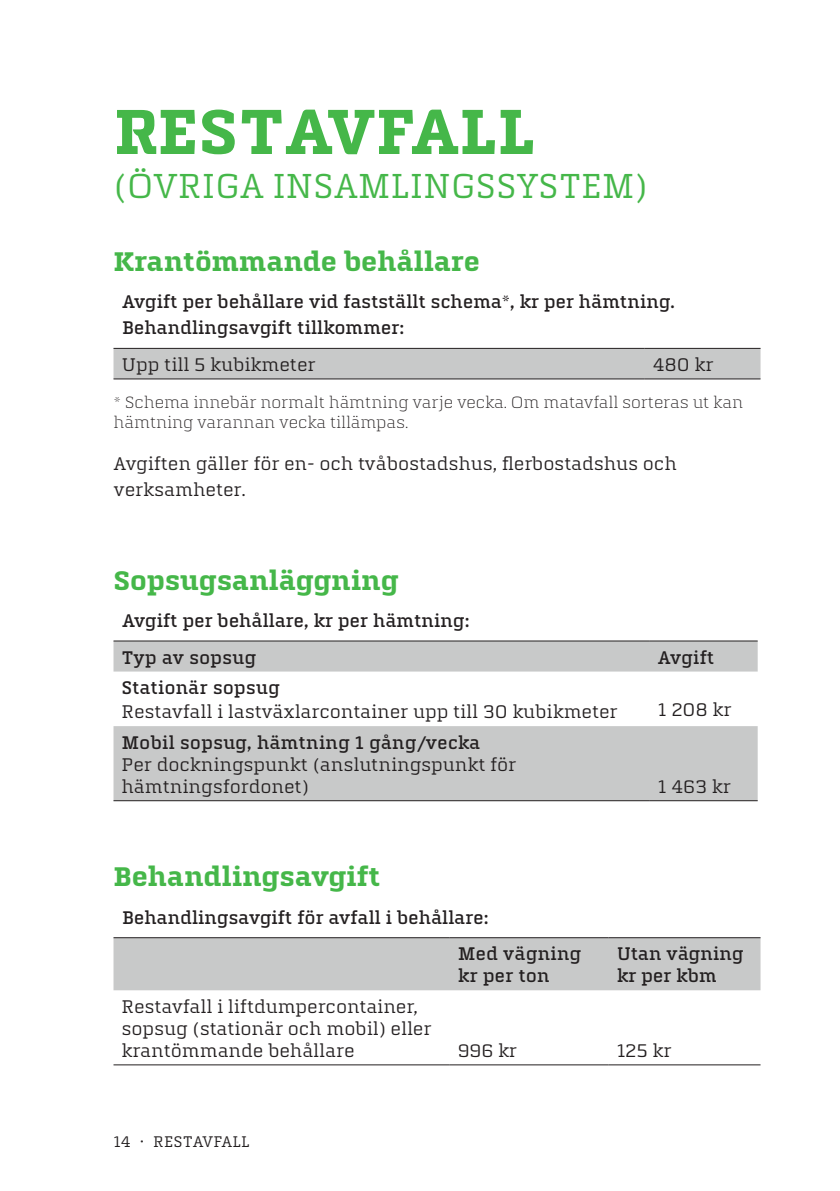
<style>
.page{position:relative;width:840px;height:1191px;background:#fff}
.page>*{position:absolute;margin:0;border:0;box-sizing:border-box;transform-origin:0 0}
.Rubrik_1{font:700 66px "Quitador For Jarfalla";color:#45b749}
.Rubrik_2{font:36px "Quitador For Jarfalla";letter-spacing:-.01em;color:#45b749}
.Rubrik_2-2{font:700 28px "Quitador For Jarfalla";letter-spacing:-.01em;color:#45b749}
.Bröd_1{font:19px/22px "Quitador For Jarfalla";letter-spacing:-.01em;color:#231f20}
.Rubrik_4_tabell{font:500 19px/26px "Quitador For Jarfalla";letter-spacing:-.02em;color:#231f20}
.Bröd_1-2{font:500 19px/22px "Quitador For Jarfalla";letter-spacing:-.01em;color:#231f20}
.Fotnot{font:300 17px/20px "Quitador For Jarfalla";letter-spacing:-.01em;color:#231f20}
.Bröd_1-3{font:16px "Quitador For Jarfalla";color:#231f20}
.s1{font-size:18px}
</style>
<div class="page">
<div style="left:113px;top:349px;width:647px;height:29px;background:#c8c9c9"></div>
<hr style="left:113px;top:348px;width:531px;height:1px;background:#231f20">
<hr style="left:644px;top:348px;width:116px;height:1px;background:#231f20">
<hr style="left:113px;top:378px;width:531px;height:1px;background:#231f20">
<hr style="left:644px;top:378px;width:116px;height:1px;background:#231f20">
<svg style="left:113px;top:641px;width:644px;height:159px;fill:#c8c9c9"></svg>
<hr style="left:113px;top:640px;width:536px;height:1px;background:#231f20">
<hr style="left:649px;top:640px;width:108px;height:1px;background:#231f20">
<hr style="left:113px;top:800px;width:536px;height:1px;background:#231f20">
<hr style="left:649px;top:800px;width:108px;height:1px;background:#231f20">
<div style="left:113px;top:938px;width:647px;height:52px;background:#c8c9c9"></div>
<hr style="left:113px;top:937px;width:336px;height:1px;background:#231f20">
<hr style="left:449px;top:937px;width:159px;height:1px;background:#231f20">
<hr style="left:608px;top:937px;width:152px;height:1px;background:#231f20">
<hr style="left:113px;top:1064px;width:336px;height:1px;background:#231f20">
<hr style="left:449px;top:1064px;width:159px;height:1px;background:#231f20">
<hr style="left:608px;top:1064px;width:152px;height:1px;background:#231f20">
<p class="Rubrik_1" style="left:114px;top:96px;width:423px">RESTAVFALL</p>
<p class="Rubrik_2" style="left:113px;top:167px;width:535px">(ÖVRIGA INSAMLINGSSYSTEM)</p>
<p class="Rubrik_2-2" style="left:113px;top:246px;width:367px">Krantömmande behållare</p>
<p class="Rubrik_4_tabell" style="left:122px;top:289px;width:554px">Avgift per behållare vid fastställt schema*, kr per hämtning.<br>Behandlingsavgift tillkommer:</p>
<p class="Bröd_1" style="left:121px;top:354px;width:196px">Upp till 5 kubikmeter</p>
<p class="Bröd_1" style="left:652px;top:354px;width:62px">480 kr</p>
<p class="Fotnot" style="left:113px;top:392px;width:631px">* Schema innebär normalt hämtning varje vecka. Om matavfall sorteras ut kan hämtning varannan vecka tillämpas.</p>
<p class="Bröd_1" style="left:113px;top:451px;width:564px;line-height:26px">Avgiften gäller för en- och tvåbostadshus, flerbostadshus och verksamheter.</p>
<p class="Rubrik_2-2" style="left:113px;top:565px;width:287px">Sopsugsanläggning</p>
<p class="Rubrik_4_tabell" style="left:122px;top:607px;width:349px">Avgift per behållare, kr per hämtning:</p>
<p class="Bröd_1-2" style="left:121px;top:646px;width:136px">Typ av sopsug</p>
<p class="Bröd_1-2" style="left:657px;top:646px;width:58px">Avgift</p>
<p class="Bröd_1-2" style="left:121px;top:677px;width:160px">Stationär sopsug</p>
<p class="Bröd_1" style="left:121px;top:701px;width:497px">Restavfall i lastväxlarcontainer upp till 30 kubikmeter</p>
<p class="Bröd_1" style="left:657px;top:699px;width:75px">1 208 kr</p>
<p class="Bröd_1-2" style="left:121px;top:731px;width:360px">Mobil sopsug, hämtning 1 gång/vecka</p>
<p class="Bröd_1" style="left:121px;top:753px;width:396px">Per dockningspunkt (anslutningspunkt för hämtningsfordonet)</p>
<p class="Bröd_1" style="left:657px;top:775px;width:75px">1 463 kr</p>
<p class="Rubrik_2-2" style="left:113px;top:861px;width:268px">Behandlingsavgift</p>
<p class="Rubrik_4_tabell" style="left:122px;top:904px;width:368px">Behandlingsavgift för avfall i behållare:</p>
<p class="Bröd_1-2" style="left:457px;top:943px;width:125px">Med vägning</p>
<p class="Bröd_1-2" style="left:457px;top:965px;width:94px">kr per ton</p>
<p class="Bröd_1-2" style="left:616px;top:943px;width:128px">Utan vägning kr per kbm</p>
<p class="Bröd_1" style="left:121px;top:995px;width:311px">Restavfall i liftdumpercontainer, sopsug (stationär och mobil) eller krantömmande behållare</p>
<p class="Bröd_1" style="left:457px;top:1039px;width:61px">996 kr</p>
<p class="Bröd_1" style="left:616px;top:1039px;width:57px">125 kr</p>
<p class="Bröd_1-3" style="left:113px;top:1132px;width:138px">14 <span class="s1">·</span> RESTAVFALL</p>
</div>
